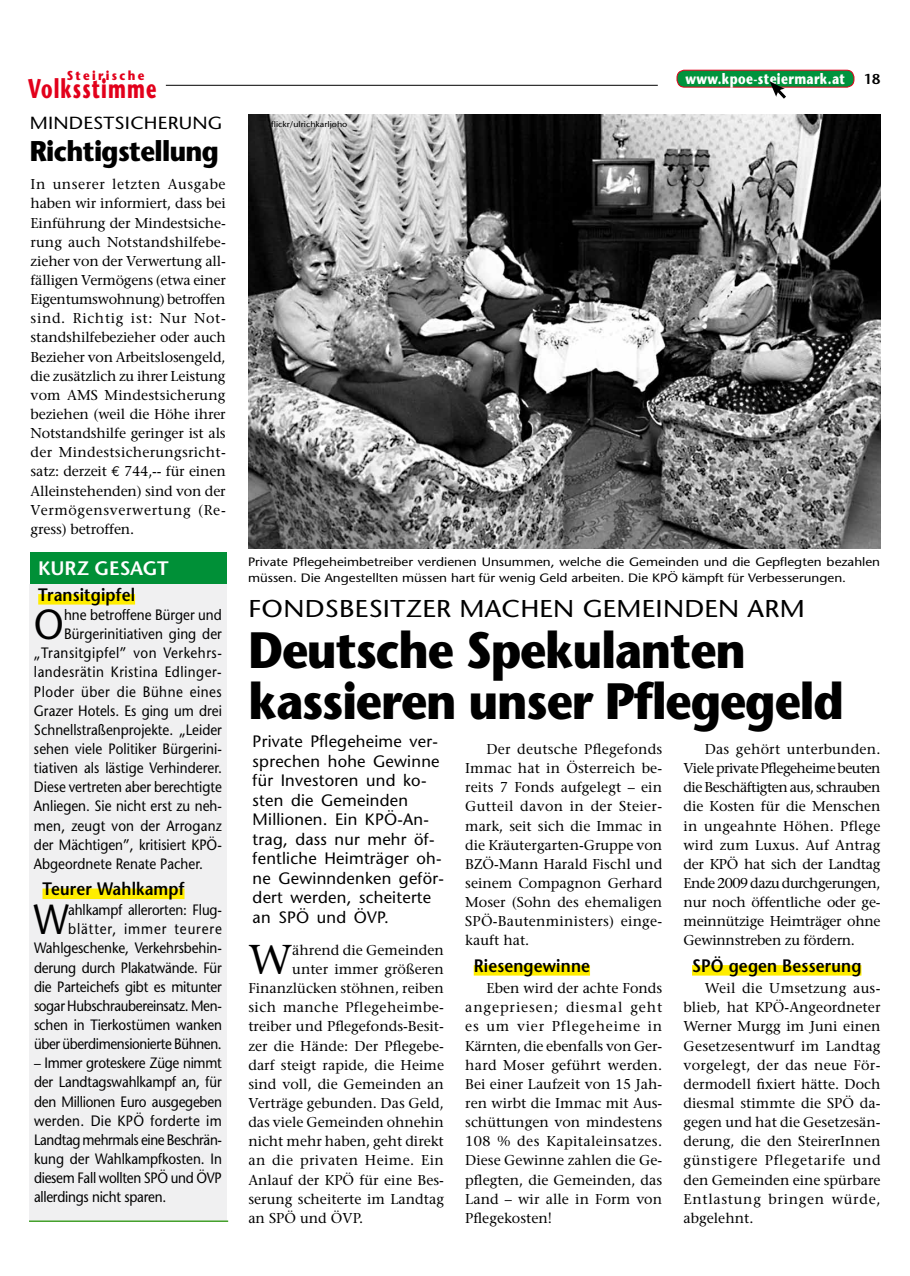
<style>
.page{position:relative;width:910px;height:1276px;background:#fff}
.page>*{position:absolute;margin:0;border:0;box-sizing:border-box;transform-origin:0 0}
.t1{font:700 51px/51px "Stone Sans";letter-spacing:-.025em;color:#000;scale:.9 1}
.t2{font:42px "Stone Sans";color:#000;scale:.9 1}
.t3{font:41.55px "Stone Serif";color:#000}
.t4{font:700 28.5px "Stone Sans";letter-spacing:-.025em;color:#000;scale:.9 1}
.t5{font:700 27px "Stone Sans";letter-spacing:.06em;color:#e2001b;scale:.67 1}
.t6{font:24.3px "Stone Sans";letter-spacing:.01em;color:#000;scale:1.11 1}
.t7{font:600 19.5px "Stone Sans";letter-spacing:-.015em;color:#fff}
.t8{font:600 18px "Stone Sans";letter-spacing:.01em;color:#000;scale:.9 1}
.t9{font:17.55px "Stone Sans";letter-spacing:.01em;color:#000;scale:1.11 1}
.t10{font:16.5px/19.5px "Stone Sans";letter-spacing:.015em;color:#000}
.t11{font:15px/19.2px "Stone Sans";color:#000;text-align:right;scale:.9 1}
.t12{font:15px "Stone Sans";letter-spacing:.035em;color:#000;scale:.9 1}
.t13{font:15px "Stone Sans";letter-spacing:.04em;color:#000;scale:.9 1}
.t14{font:700 15px "Stone Sans";letter-spacing:.03em;color:#fff;scale:.8 1}
.t15{font:14.25px/19.2px "Stone Serif";color:#000;text-align:justify}
.t16{font:14.25px "Stone Serif";letter-spacing:.03em;color:#000}
.t17{font:14.25px "Stone Serif";letter-spacing:.025em;color:#000}
.t18{font:600 14.25px "Stone Sans";color:#000}
.t19{font:700 12.9px "Stone Sans";letter-spacing:.2em;color:#e2001b;scale:.89 1}
.t20{font:12.15px/16.2px "Stone Sans";color:#000;scale:1.11 1}
.t21{font:8.1px "Stone Sans";color:#000;scale:1.11 1}
.s1{font-family:"Euro Mono"}
</style>
<div class="page">
<hr style="left:166px;top:85px;width:492px;height:1px;background:#000">
<div style="left:677px;top:70px;width:177px;height:17px;background:#00933d;border-radius:7px"></div>
<div style="left:677px;top:70px;width:177px;height:17px;border:1px solid #e2001b;border-radius:7px"></div>
<svg style="left:770px;top:81px;width:19px;height:18px"></svg>
<div style="left:474px;top:965px;width:116px;height:10px;background:#ffed00"></div>
<div style="left:692px;top:965px;width:169px;height:10px;background:#ffed00"></div>
<img style="left:248px;top:115px;width:632px;height:434px">
<div style="left:30px;top:584px;width:197px;height:637px;background:#f0f0f1"></div>
<div style="left:38px;top:594px;width:97px;height:10px;background:#ffed00"></div>
<div style="left:42px;top:888px;width:143px;height:11px;background:#ffed00"></div>
<div style="left:30px;top:552px;width:196px;height:31px;background:#009037"></div>
<hr style="left:29px;top:1220px;width:199px;height:2px;background:#44a12b">
<p class="t19" style="left:67px;top:67px;width:89px">Steirische</p>
<p class="t14" style="left:685px;top:69px;width:201px">www.kpoe-steiermark.at</p>
<h3 class="t5" style="left:28px;top:72px;width:193px">Volksstimme</h3>
<p class="t9" style="left:30px;top:112px;width:175px">MINDESTSICHERUNG</p>
<p class="t21" style="left:271px;top:119px;width:70px">flickr/ulrichkarljoho</p>
<h3 class="t4" style="left:30px;top:133px;width:212px">Richtigstellung</h3>
<p class="t15" style="left:31px;top:175px;width:197px">In unserer letzten Ausgabe haben wir informiert, dass bei Einführung der Mindestsiche&shy;rung auch Notstandshilfebe&shy;zieher von der Verwertung all&shy;fälligen Vermögens (etwa einer Eigentumswohnung) betroffen sind. Richtig ist: Nur Not&shy;standshilfebezieher oder auch Bezieher von Arbeitslosengeld, die zusätzlich zu ihrer Leistung vom AMS Mindestsicherung beziehen (weil die Höhe ihrer Notstandshilfe geringer ist als der Mindestsicherungsricht&shy;satz: derzeit <span class="s1">€</span> 744,-- für einen Alleinstehenden) sind von der Vermögensverwertung (Re&shy;gress) betroffen.</p>
<p class="t18" style="left:864px;top:70px;width:18px">18</p>
<h3 class="t7" style="left:38px;top:556px;width:132px">KU RZ GESAGT</h3>
<p class="t8" style="left:38px;top:583px;width:109px">Transitgipfel</p>
<h2 class="t2" style="left:34px;top:598px;width:35px">O</h2>
<p class="t11" style="left:64px;top:605px;width:177px">hne betroffene Bürger und</p>
<p class="t11" style="left:64px;top:624px;width:177px">Bürgerinitiativen ging der</p>
<p class="t12" style="left:34px;top:644px;width:210px">„Transitgipfel” von Verkehrs-</p>
<p class="t12" style="left:34px;top:663px;width:210px">landesrätin Kristina Edlinger-</p>
<p class="t13" style="left:34px;top:682px;width:210px">Ploder über die Bühne eines</p>
<p class="t11" style="left:34px;top:701px;width:210px">Grazer Hotels. Es ging um drei</p>
<p class="t11" style="left:34px;top:720px;width:210px">Schnellstraßenprojekte. „Leider</p>
<p class="t11" style="left:34px;top:739px;width:210px">sehen viele Politiker Bürgerini-</p>
<p class="t11" style="left:34px;top:758px;width:210px">tiativen als lästige Verhinderer.</p>
<p class="t11" style="left:34px;top:777px;width:210px">Diese vertreten aber berechtigte</p>
<p class="t11" style="left:34px;top:796px;width:210px">Anliegen. Sie nicht erst zu neh-</p>
<p class="t11" style="left:34px;top:815px;width:210px">men, zeugt von der Arroganz</p>
<p class="t11" style="left:34px;top:834px;width:210px">der Mächtigen”, kritisiert KPÖ-</p>
<p class="t11" style="left:34px;top:854px;width:189px">Abgeordnete Renate Pacher.</p>
<p class="t8" style="left:42px;top:878px;width:159px">Teurer Wahlkampf</p>
<h2 class="t2" style="left:34px;top:894px;width:40px">W</h2>
<p class="t11" style="left:34px;top:900px;width:210px">ahlkampf allerorten: Flug&shy;blätter, immer teurere<br>Wahlgeschenke, Verkehrsbehin&shy;derung durch Plakatwände. Für die Parteichefs gibt es mitunter sogar Hubschraubereinsatz. Men&shy;schen in Tierkostümen wanken über überdimensionierte Bühnen.</p>
<p class="t11" style="left:34px;top:1053px;width:210px;text-align:justify">– Immer groteskere Züge nimmt der Landtagswahlkampf an, für den Millionen Euro ausgegeben werden. Die KPÖ forderte im Landtag mehrmals eine Beschrän&shy;kung der Wahlkampfkosten. In diesem Fall wollten SPÖ und ÖVP allerdings nicht sparen.</p>
<p class="t20" style="left:248px;top:553px;width:571px">Private Pflegeheimbetreiber verdienen Unsummen, welche die Gemeinden und die Gepflegten bezahlen müssen. Die Angestellten müssen hart für wenig Geld arbeiten. Die KPÖ kämpft für Verbesserungen.</p>
<h3 class="t6" style="left:248px;top:593px;width:503px">FONDSBESITZER MACHEN GEMEINDEN ARM</h3>
<h1 class="t1" style="left:248px;top:624px;width:663px">Deutsche Spekulanten kassieren unser Pflegegeld</h1>
<p class="t10" style="left:253px;top:731px;width:193px">Private Pflegeheime ver&shy;sprechen hohe Gewinne für Investoren und ko&shy;sten die Gemeinden<br>Millionen. Ein KPÖ-An&shy;trag, dass nur mehr öf&shy;fentliche Heimträger oh&shy;ne Gewinndenken geför&shy;dert werden, scheiterte an SPÖ und ÖVP.</p>
<h3 class="t3" style="left:248px;top:934px;width:45px">W</h3>
<p class="t15" style="left:292px;top:940px;width:153px">ährend die Gemeinden</p>
<p class="t15" style="left:465px;top:739px;width:199px;text-indent:21px">Der deutsche Pflegefonds Immac hat in Österreich be&shy;reits 7 Fonds aufgelegt – ein Gutteil davon in der Steier&shy;mark, seit sich die Immac in die Kräutergarten-Gruppe von BZÖ-Mann Harald Fischl und seinem Compagnon Gerhard Moser (Sohn des ehemaligen SPÖ-Bautenministers) einge&shy;kauft hat.</p>
<p class="t8" style="left:474px;top:954px;width:131px">Riesengewinne</p>
<p class="t15" style="left:465px;top:978px;width:199px;text-indent:21px">Eben wird der achte Fonds angepriesen; diesmal geht es um vier Pflegeheime in Kärnten, die ebenfalls von Ger&shy;hard Moser geführt werden.<br>Bei einer Laufzeit von 15 Jah&shy;ren wirbt die Immac mit Aus&shy;schüttungen von mindestens 108 % des Kapitaleinsatzes.<br>Diese Gewinne zahlen die Ge&shy;pflegten, die Gemeinden, das Land – wir alle in Form von Pflegekosten!</p>
<p class="t15" style="left:683px;top:739px;width:199px;text-indent:21px">Das gehört unterbunden.<br>Viele private Pflegeheime beuten die Beschäftigten aus, schrauben die Kosten für die Menschen in ungeahnte Höhen. Pflege wird zum Luxus. Auf Antrag der KPÖ hat sich der Landtag Ende 2009 dazu durchgerungen, nur noch öffentliche oder ge&shy;meinnützige Heimträger ohne Gewinnstreben zu fördern.</p>
<p class="t8" style="left:692px;top:954px;width:190px">SPÖ gegen Besserung</p>
<p class="t15" style="left:683px;top:978px;width:199px;text-indent:21px">Weil die Umsetzung aus&shy;blieb, hat KPÖ-Angeordneter Werner Murgg im Juni einen Gesetzesentwurf im Landtag vorgelegt, der das neue För&shy;dermodell fixiert hätte. Doch diesmal stimmte die SPÖ da&shy;gegen und hat die Gesetzesän&shy;derung, die den SteirerInnen günstigere Pflegetarife und den Gemeinden eine spürbare Entlastung bringen würde, abgelehnt.</p>
<p class="t15" style="left:292px;top:959px;width:153px">unter immer größeren</p>
<p class="t15" style="left:248px;top:978px;width:197px">Finanzlücken stöhnen, reiben</p>
<p class="t16" style="left:248px;top:998px;width:197px">sich manche Pflegeheimbe-</p>
<p class="t15" style="left:248px;top:1016px;width:197px">treiber und Pflegefonds-Besit-</p>
<p class="t15" style="left:248px;top:1036px;width:197px">zer die Hände: Der Pflegebe-</p>
<p class="t15" style="left:248px;top:1055px;width:197px">darf steigt rapide, die Heime</p>
<p class="t15" style="left:248px;top:1074px;width:197px">sind voll, die Gemeinden an</p>
<p class="t15" style="left:248px;top:1093px;width:197px">Verträge gebunden. Das Geld,</p>
<p class="t15" style="left:248px;top:1112px;width:197px">das viele Gemeinden ohnehin</p>
<p class="t15" style="left:248px;top:1131px;width:197px">nicht mehr haben, geht direkt</p>
<p class="t17" style="left:248px;top:1151px;width:197px">an die privaten Heime. Ein</p>
<p class="t15" style="left:248px;top:1170px;width:197px">Anlauf der KPÖ für eine Bes-</p>
<p class="t15" style="left:248px;top:1189px;width:197px">serung scheiterte im Landtag</p>
<p class="t15" style="left:248px;top:1208px;width:116px">an SPÖ und ÖVP.</p>
</div>
